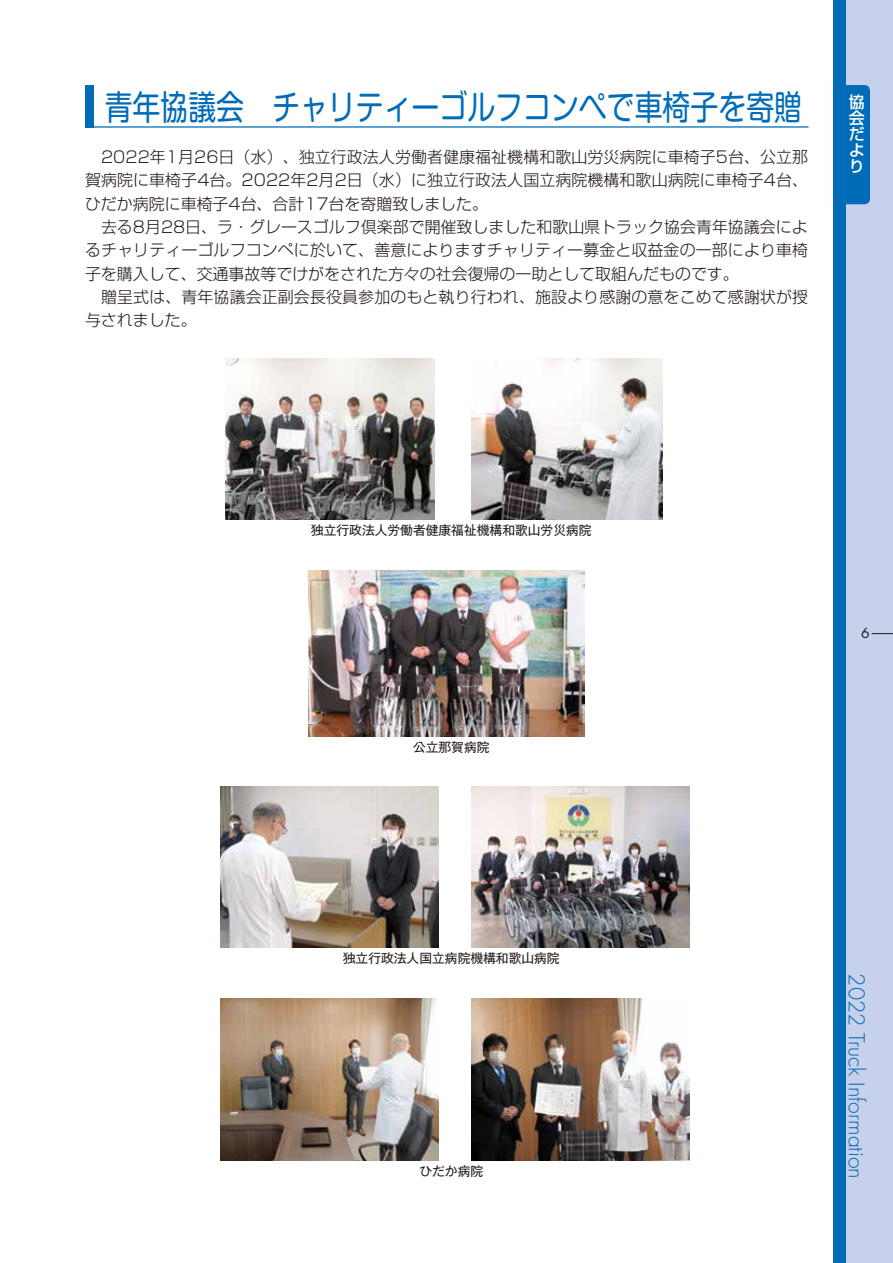
<style>
.page{position:relative;width:893px;height:1263px;background:#fff}
.page>*{position:absolute;margin:0;border:0;box-sizing:border-box;transform-origin:0 0}
.t1{font:34.05px "Shin M Go Pro";color:#006cb8;scale:.82 1}
.t2{font:300 21.3px "Futura Std";color:#006cb8}
.t3{font:300 15.9px/23.4px "Shin Go Pro";letter-spacing:.005em;color:#221815}
.t4{font:500 15.9px/15.9px "Shin Go Pro";color:#fff;text-align:justify}
.t5{font:13.8px "Futura Std";color:#221815}
.t6{font:12.75px "Gothic MB101 Pr 5";color:#221815}
</style>
<div class="page">
<div style="left:842px;top:0;width:51px;height:1263px;background:#c7d1eb"></div>
<div style="left:842px;top:85px;width:28px;height:119px;background:#006cb8;border-radius:6px"></div>
<div style="left:833px;top:0;width:13px;height:1263px;background:#006cb8"></div>
<svg style="left:872px;top:633px;width:21px;height:1px"></svg>
<img style="left:226px;top:358px;width:208px;height:162px">
<img style="left:221px;top:786px;width:218px;height:162px">
<img style="left:221px;top:998px;width:218px;height:162px">
<img style="left:471px;top:358px;width:192px;height:162px">
<img style="left:308px;top:570px;width:277px;height:166px">
<img style="left:471px;top:786px;width:218px;height:162px">
<img style="left:471px;top:998px;width:218px;height:162px">
<div style="left:86px;top:85px;width:8px;height:43px;background:#006cb8"></div>
<hr style="left:86px;top:126px;width:722px;height:2px;background:#006cb8">
<h1 class="t1" style="left:105px;top:80px;width:852px">青年協議会　チャリティーゴルフコンペで車椅子を寄贈</h1>
<p class="t3" style="left:85px;top:143px;width:725px">　2022年1月26日（水）、独立行政法人労働者健康福祉機構和歌山労災病院に車椅子5台、公立那賀病院に車椅子4台。2022年2月2日（水）に独立行政法人国立病院機構和歌山病院に車椅子4台、ひだか病院に車椅子4台、合計17台を寄贈致しました。<br>　去る8月28日、ラ・グレースゴルフ倶楽部で開催致しました和歌山県トラック協会青年協議会によるチャリティーゴルフコンペに於いて、善意によりますチャリティー募金と収益金の一部により車椅子を購入して、交通事故等でけがをされた方々の社会復帰の一助として取組んだものです。<br>　贈呈式は、青年協議会正副会長役員参加のもと執り行われ、施設より感謝の意をこめて感謝状が授与されました。</p>
<p class="t4" style="left:849px;top:93px;width:17px">協会だより</p>
<p class="t6" style="left:311px;top:520px;width:282px">独立行政法人労働者健康福祉機構和歌山労災病院</p>
<p class="t6" style="left:413px;top:736px;width:78px">公立那賀病院</p>
<p class="t5" style="left:861px;top:624px;width:10px">6</p>
<p class="t6" style="left:343px;top:948px;width:218px">独立行政法人国立病院機構和歌山病院</p>
<p class="t6" style="left:419px;top:1160px;width:65px">ひだか病院</p>
<h2 class="t2" style="left:869px;top:973px;width:207px;rotate:90deg">2022 Truck Information</h2>
</div>
